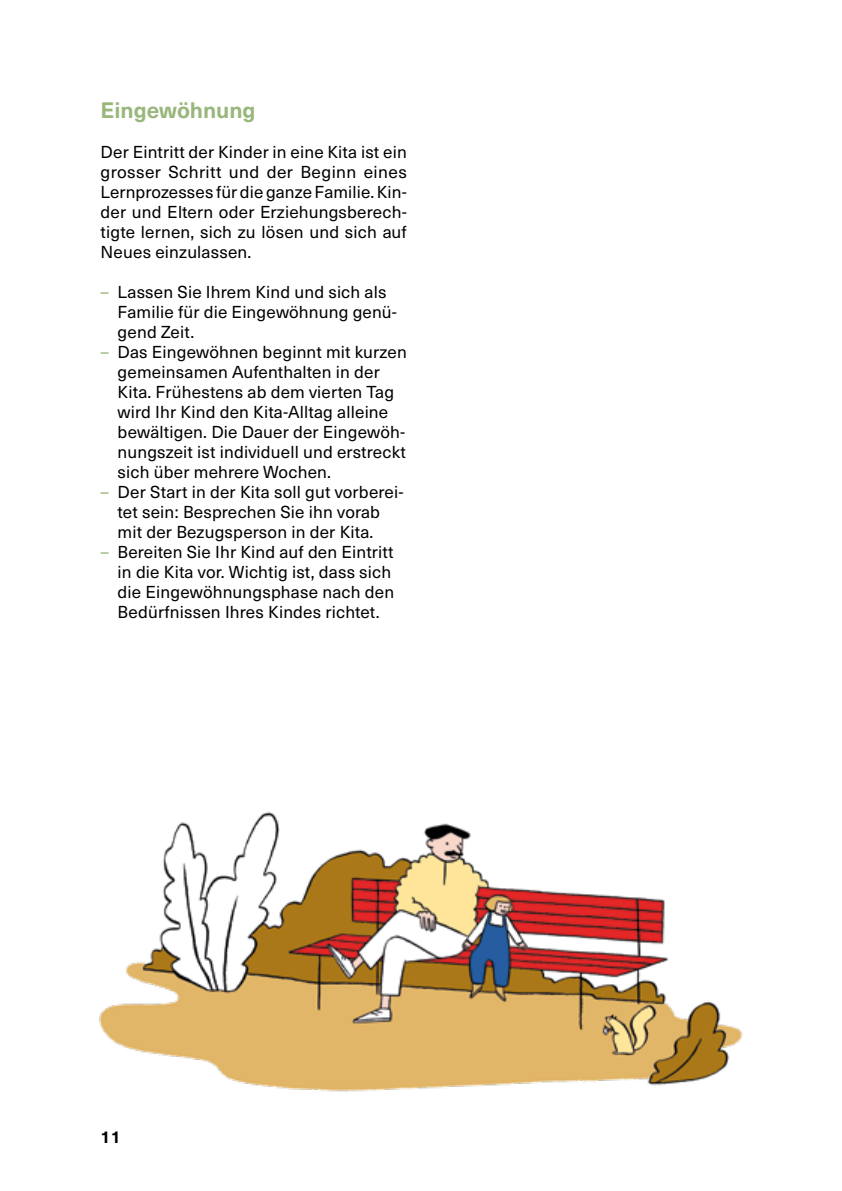
<style>
.page{position:relative;width:842px;height:1191px;background:#fff}
.page>*{position:absolute;margin:0;border:0;box-sizing:border-box;transform-origin:0 0}
.t1{font:700 22px "Neue Haas Unica Pro";color:#99b77c}
.t2{font:17px/20px "Neue Haas Unica Pro";letter-spacing:.01em;color:#000}
.t3{font:700 17px "Neue Haas Unica Pro";color:#000}
.s1{color:#99b77c}
</style>
<div class="page">
<img style="left:99px;top:811px;width:644px;height:281px">
<p class="t1" style="left:101px;top:97px;width:156px">Eingewöhnung</p>
<p class="t2" style="left:101px;top:143px;width:308px;text-align:justify">Der Eintritt der Kinder in eine Kita ist ein grosser Schritt und der Beginn eines Lernprozesses für die ganze Familie. Kin&shy;der und Eltern oder Erziehungsberech&shy;tigte lernen, sich zu lösen und sich auf Neues einzulassen.</p>
<p class="t2" style="left:118px;top:282px;width:281px;text-indent:-17px"><span class="s1">–</span> Lassen Sie Ihrem Kind und sich als<br>Familie für die Eingewöhnung genü&shy;gend Zeit.</p>
<p class="t2" style="left:118px;top:342px;width:291px;text-indent:-17px"><span class="s1">–</span> Das Eingewöhnen beginnt mit kurzen gemeinsamen Aufenthalten in der Kita. Frühestens ab dem vierten Tag wird Ihr Kind den Kita-Alltag alleine bewältigen. Die Dauer der Eingewöh&shy;nungszeit ist individuell und erstreckt sich über mehrere Wochen.</p>
<p class="t2" style="left:118px;top:482px;width:287px;text-indent:-17px"><span class="s1">–</span> Der Start in der Kita soll gut vorberei&shy;tet sein: Besprechen Sie ihn vorab mit der Bezugsperson in der Kita.</p>
<p class="t2" style="left:118px;top:542px;width:278px;text-indent:-17px"><span class="s1">–</span> Bereiten Sie Ihr Kind auf den Eintritt in die Kita vor. Wichtig ist, dass sich die Eingewöhnungsphase nach den Bedürfnissen Ihres Kindes richtet.</p>
<p class="t3" style="left:101px;top:1126px;width:22px">11</p>
</div>
